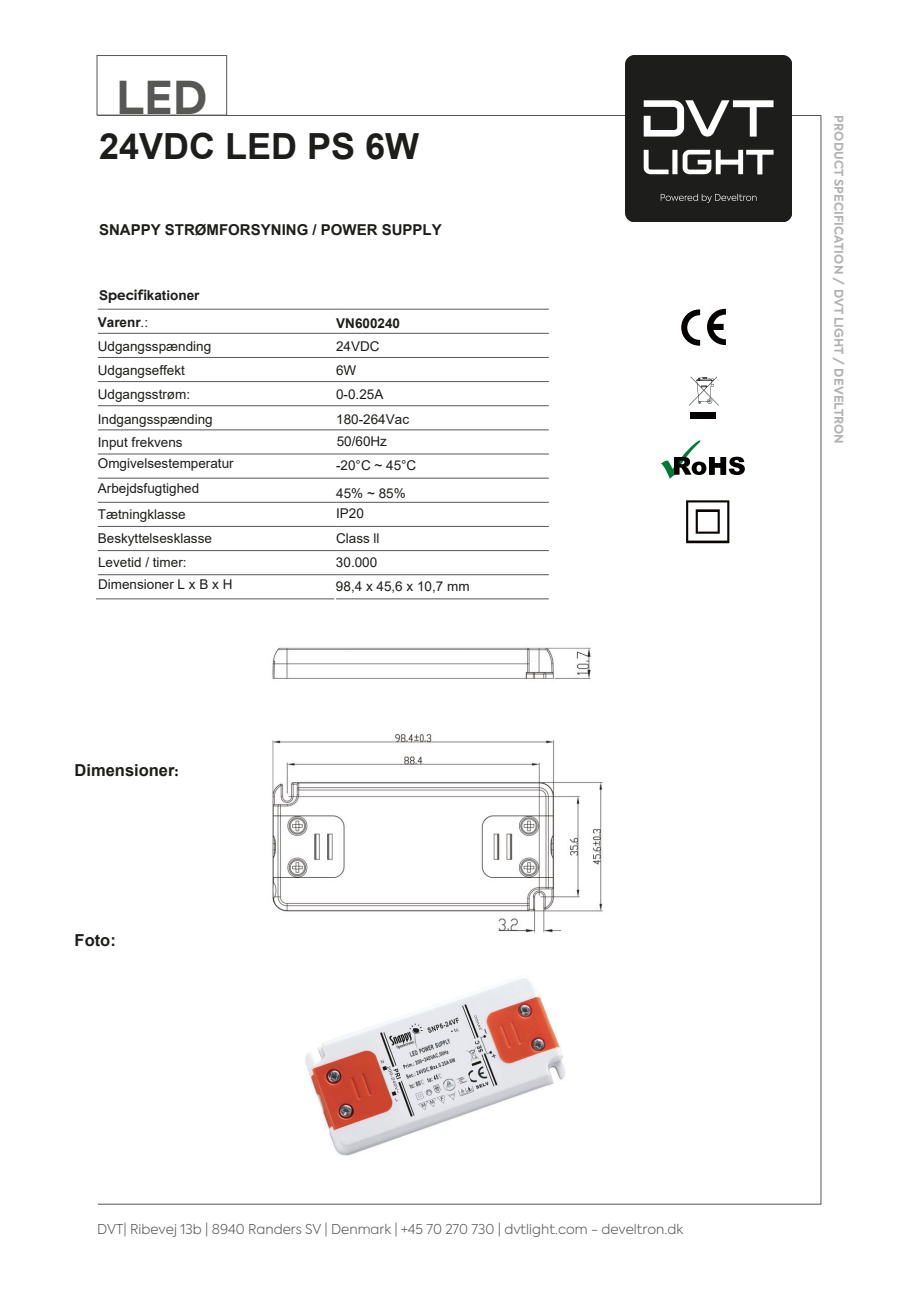
<style>
.page{position:relative;width:919px;height:1289px;background:#fff}
.page>*{position:absolute;margin:0;border:0;box-sizing:border-box;transform-origin:0 0}
.t1{font:700 45px "Axiforma";color:#575756}
.t2{font:700 36px "Arial";color:#1d1d1b}
.t3{font:700 16.5px "Arial";color:#1d1d1b}
.t4{font:700 15px "Arial";color:#1d1d1b}
.t5{font:13.5px "Arial";color:#1d1d1b}
.t6{font:300 13.5px "Axiforma";color:#575756}
.t7{font:700 13.5px "Arial";color:#1d1d1b}
.t8{font:700 12px "Axiforma";letter-spacing:.01em;color:#b2b2b2}
.s1{font-family:"Axiforma"}
.s2{font-weight:400}
.s3{font-family:"Minion Pro";color:#000}
</style>
<div class="page">
<img style="left:305px;top:978px;width:261px;height:178px">
<div style="left:97px;top:55px;width:130px;height:60px;border:1px solid #575756"></div>
<hr style="left:98px;top:309px;width:238px;height:1px;background:#575756">
<hr style="left:336px;top:309px;width:213px;height:1px;background:#575756">
<hr style="left:98px;top:333px;width:238px;height:1px;background:#575756">
<hr style="left:336px;top:333px;width:213px;height:1px;background:#575756">
<hr style="left:98px;top:357px;width:238px;height:1px;background:#575756">
<hr style="left:336px;top:357px;width:213px;height:1px;background:#575756">
<hr style="left:98px;top:381px;width:238px;height:1px;background:#575756">
<hr style="left:336px;top:381px;width:213px;height:1px;background:#575756">
<hr style="left:98px;top:405px;width:238px;height:1px;background:#575756">
<hr style="left:336px;top:405px;width:213px;height:1px;background:#575756">
<hr style="left:98px;top:429px;width:238px;height:1px;background:#575756">
<hr style="left:336px;top:429px;width:213px;height:1px;background:#575756">
<hr style="left:98px;top:454px;width:238px;height:1px;background:#575756">
<hr style="left:336px;top:454px;width:213px;height:1px;background:#575756">
<hr style="left:98px;top:478px;width:238px;height:1px;background:#575756">
<hr style="left:336px;top:478px;width:213px;height:1px;background:#575756">
<hr style="left:98px;top:502px;width:238px;height:1px;background:#575756">
<hr style="left:336px;top:502px;width:213px;height:1px;background:#575756">
<hr style="left:98px;top:526px;width:238px;height:1px;background:#575756">
<hr style="left:336px;top:526px;width:213px;height:1px;background:#575756">
<hr style="left:98px;top:550px;width:238px;height:1px;background:#575756">
<hr style="left:336px;top:550px;width:213px;height:1px;background:#575756">
<hr style="left:98px;top:574px;width:238px;height:1px;background:#575756">
<hr style="left:336px;top:574px;width:213px;height:1px;background:#575756">
<hr style="left:96px;top:598px;width:238px;height:1px;background:#575756">
<hr style="left:336px;top:598px;width:213px;height:1px;background:#575756">
<svg style="left:689px;top:376px;width:29px;height:29px"></svg>
<svg style="left:707px;top:309px;width:18px;height:36px"></svg>
<svg style="left:681px;top:309px;width:19px;height:36px"></svg>
<div style="left:690px;top:412px;width:25px;height:7px;background:#040000"></div>
<svg style="left:661px;top:440px;width:83px;height:39px"></svg>
<img style="left:625px;top:56px;width:166px;height:166px">
<img style="left:686px;top:500px;width:44px;height:44px">
<img style="left:272px;top:647px;width:331px;height:286px">
<h1 class="t1" style="left:116px;top:67px;width:93px">LED</h1>
<h2 class="t2" style="left:99px;top:121px;width:322px">24VDC LED PS 6W</h2>
<p class="t4" style="left:99px;top:219px;width:344px">SNAPPY STRØMFORSYNING / POWER SUPPLY</p>
<p class="t7" style="left:99px;top:286px;width:102px">S<span class="s1">pecifi</span>kationer</p>
<p class="t7" style="left:98px;top:313px;width:52px">Varenr<span class="s2">.:</span></p>
<p class="t7" style="left:336px;top:313px;width:65px">VN600240</p>
<p class="t5" style="left:98px;top:337px;width:115px">Udgangsspænding</p>
<p class="t5" style="left:336px;top:337px;width:45px">24VDC</p>
<p class="t5" style="left:98px;top:361px;width:89px">Udgangseffekt</p>
<p class="t5" style="left:336px;top:361px;width:22px">6W</p>
<p class="t5" style="left:98px;top:385px;width:94px">Udgangsstrøm:</p>
<p class="t5" style="left:336px;top:385px;width:49px">0-0.25A</p>
<p class="t5" style="left:98px;top:409px;width:116px">Indgangsspænding</p>
<p class="t5" style="left:336px;top:409px;width:74px">180-264Vac</p>
<p class="t5" style="left:98px;top:433px;width:86px">Input frekvens</p>
<p class="t5" style="left:337px;top:432px;width:52px">50/60Hz</p>
<p class="t5" style="left:98px;top:454px;width:137px">Omgivelsestemperatur</p>
<p class="t5" style="left:336px;top:456px;width:82px">-20°C ~ 45°C</p>
<p class="t5" style="left:98px;top:479px;width:103px">Arbejdsfugtighed</p>
<p class="t5" style="left:336px;top:483px;width:71px">45% ~ 85%</p>
<p class="t5" style="left:98px;top:505px;width:89px">Tætningklasse</p>
<p class="t5" style="left:336px;top:504px;width:29px">IP20</p>
<p class="t5" style="left:98px;top:529px;width:116px">Beskyttelsesklasse</p>
<p class="t5" style="left:336px;top:529px;width:45px">Class ll</p>
<p class="t5" style="left:98px;top:552px;width:90px">Levetid / timer:</p>
<p class="t5" style="left:336px;top:552px;width:43px">30.000</p>
<p class="t5" style="left:98px;top:575px;width:136px">Dimensioner L x B x H</p>
<p class="t5" style="left:336px;top:576px;width:135px">98,4 x 45,6 x 10,7 mm</p>
<p class="t3" style="left:75px;top:758px;width:106px">Dimensioner<span class="s3">:</span></p>
<p class="t3" style="left:75px;top:928px;width:43px">Foto:</p>
<p class="t6" style="left:97px;top:1220px;width:587px">DVT| Ribevej 13b | 8940 Randers SV | Denmark | +45 70 270 730 | dvtlight.com - develtron.dk</p>
<p class="t8" style="left:847px;top:115px;width:330px;rotate:90deg">PRODUCT SPECIFICATION / DVT LIGHT / DEVELTRON</p>
</div>
